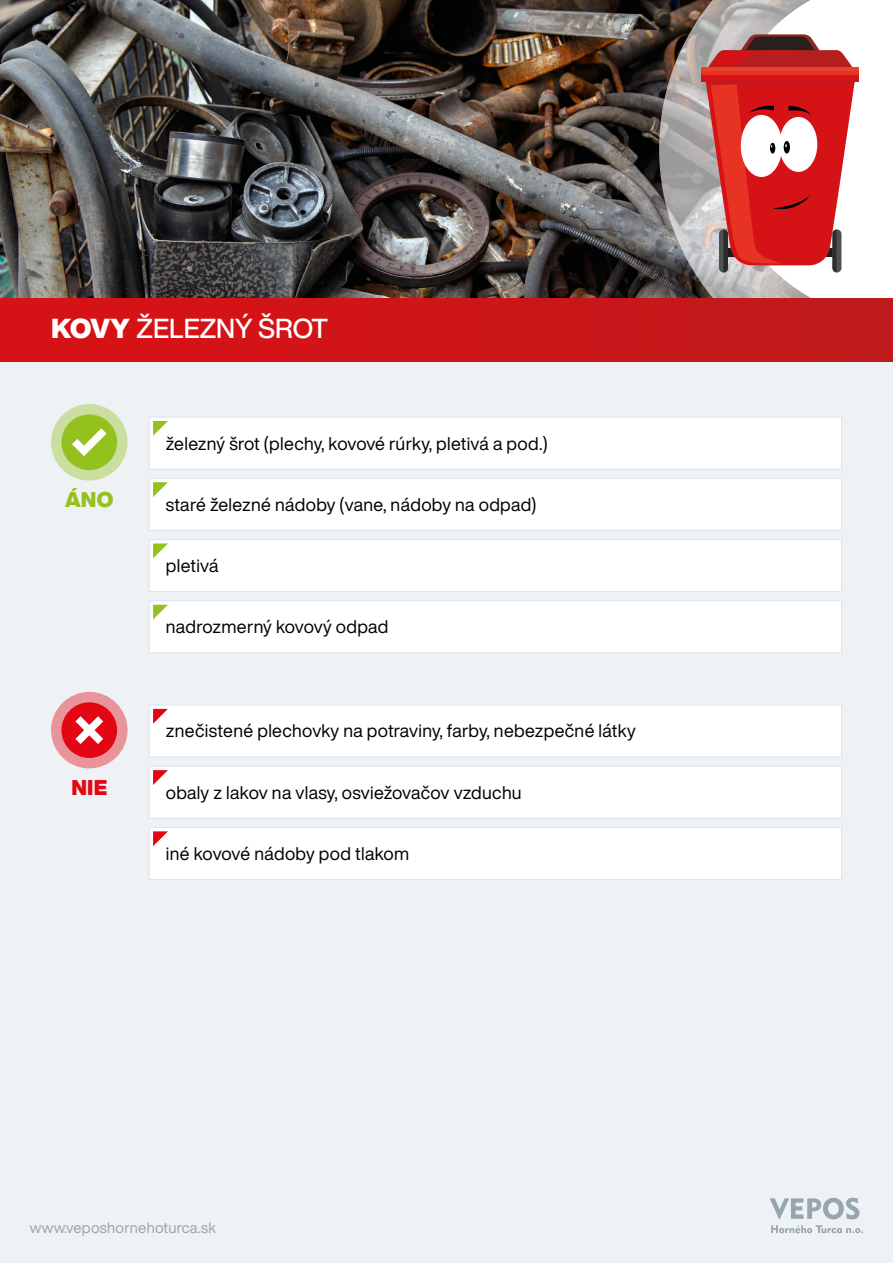
<style>
.page{position:relative;width:893px;height:1263px;background:#fff}
.page>*{position:absolute;margin:0;border:0;box-sizing:border-box;transform-origin:0 0}
.t1{font:500 27px "Helvetica Now Display";color:#fff}
.t2{font:900 21px "Helvetica Now Display";color:#95c11f}
.t3{font:900 21px "Helvetica Now Display";color:#e30613}
.t4{font:18px "Helvetica Now Display";letter-spacing:.015em;color:#000}
.t5{font:15px "Helvetica Now Display";letter-spacing:.02em;color:#95a6b0}
.s1{font-weight:900}
</style>
<div class="page">
<img style="left:0;top:0;width:659px;height:298px">
<svg style="left:659px;top:0;width:64px;height:298px;background:#8d8886"></svg>
<svg style="left:723px;top:0;width:136px;height:298px"></svg>
<div style="left:0;top:361px;width:893px;height:902px;background:#eef2f4"></div>
<div style="left:0;top:298px;width:893px;height:63px;background:#cd1518"></div>
<div style="left:701px;top:68px;width:158px;height:13px;background:#e63323"></div>
<hr style="left:701px;top:68px;width:158px;height:3px;background:#e8412c">
<div style="left:701px;top:75px;width:158px;height:6px;background:#d51317"></div>
<svg style="left:706px;top:34px;width:149px;height:34px"></svg>
<svg style="left:705px;top:81px;width:150px;height:191px"></svg>
<svg style="left:770px;top:1198px;width:89px;height:21px"></svg>
<svg style="left:771px;top:1225px;width:92px;height:8px"></svg>
<div style="left:51px;top:404px;width:77px;height:76px;background:#cade9f;border-radius:50%"></div>
<div style="left:61px;top:414px;width:56px;height:56px;background:#95c11f;border-radius:50%"></div>
<svg style="left:72px;top:428px;width:35px;height:28px"></svg>
<div style="left:51px;top:692px;width:77px;height:76px;background:#e9949a;border-radius:50%"></div>
<div style="left:61px;top:702px;width:56px;height:56px;background:#e30613;border-radius:50%"></div>
<svg style="left:75px;top:716px;width:28px;height:28px"></svg>
<div style="left:149px;top:417px;width:693px;height:52px;background:#fff;border:1px solid #dee4e9"></div>
<div style="left:149px;top:539px;width:693px;height:53px;background:#fff;border:1px solid #dee4e9"></div>
<div style="left:149px;top:478px;width:693px;height:53px;background:#fff;border:1px solid #dee4e9"></div>
<div style="left:149px;top:600px;width:693px;height:53px;background:#fff;border:1px solid #dee4e9"></div>
<div style="left:149px;top:705px;width:693px;height:52px;background:#fff;border:1px solid #dee4e9"></div>
<div style="left:149px;top:766px;width:693px;height:53px;background:#fff;border:1px solid #dee4e9"></div>
<div style="left:149px;top:827px;width:693px;height:53px;background:#fff;border:1px solid #dee4e9"></div>
<svg style="left:153px;top:421px;width:15px;height:15px"></svg>
<svg style="left:153px;top:543px;width:15px;height:15px"></svg>
<svg style="left:153px;top:482px;width:15px;height:15px"></svg>
<svg style="left:153px;top:605px;width:15px;height:15px"></svg>
<svg style="left:153px;top:709px;width:15px;height:15px"></svg>
<svg style="left:153px;top:770px;width:15px;height:15px"></svg>
<svg style="left:153px;top:831px;width:15px;height:15px"></svg>
<h1 class="t1" style="left:51px;top:310px;width:279px"><span class="s1">KOVY</span> ŽELEZNÝ ŠROT</h1>
<p class="t2" style="left:65px;top:485px;width:50px">ÁNO</p>
<p class="t3" style="left:71px;top:773px;width:37px">NIE</p>
<p class="t4" style="left:166px;top:431px;width:383px">železný šrot (plechy, kovové rúrky, pletivá a pod.)</p>
<p class="t4" style="left:166px;top:492px;width:372px">staré železné nádoby (vane, nádoby na odpad)</p>
<p class="t4" style="left:166px;top:553px;width:54px">pletivá</p>
<p class="t4" style="left:166px;top:614px;width:224px">nadrozmerný kovový odpad</p>
<p class="t4" style="left:166px;top:718px;width:471px">znečistené plechovky na potraviny, farby, nebezpečné látky</p>
<p class="t4" style="left:166px;top:780px;width:357px">obaly z lakov na vlasy, osviežovačov vzduchu</p>
<p class="t4" style="left:166px;top:841px;width:245px">iné kovové nádoby pod tlakom</p>
<p class="t5" style="left:30px;top:1217px;width:188px">www.veposhornehoturca.sk</p>
</div>
